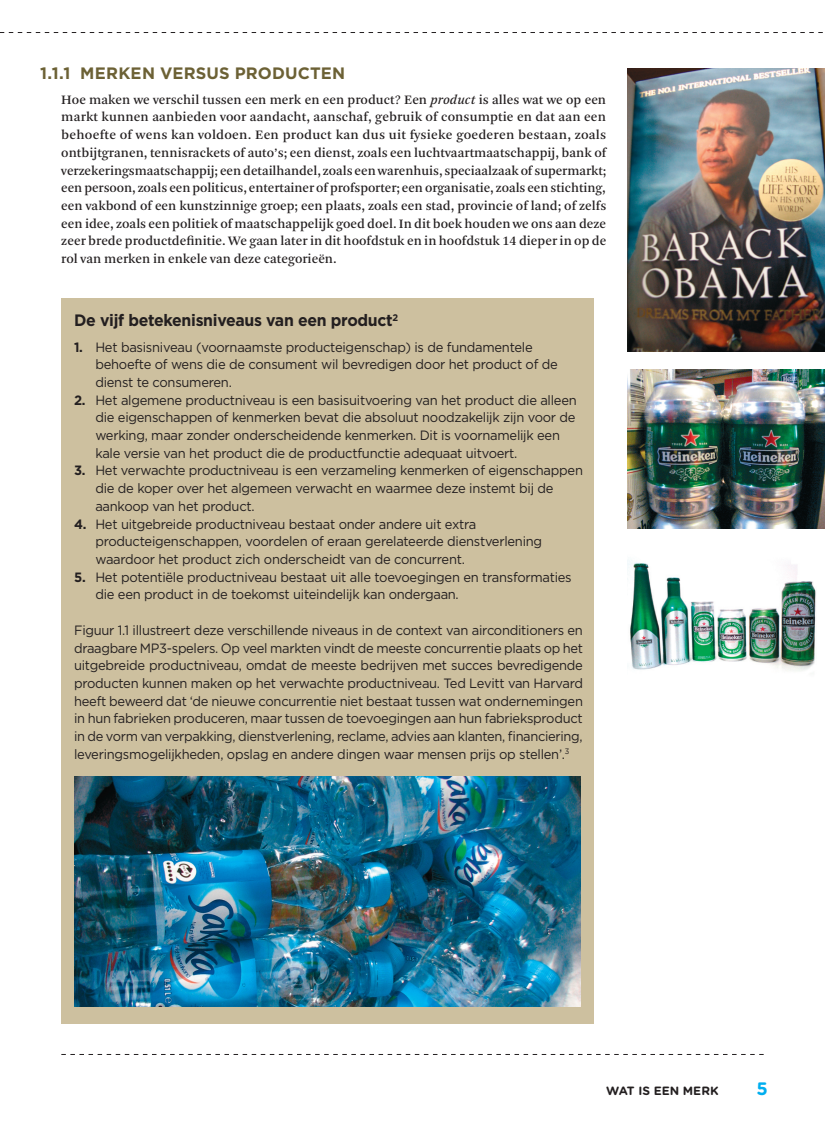
<style>
.page{position:relative;width:825px;height:1122px;background:#fff}
.page>*{position:absolute;margin:0;border:0;box-sizing:border-box;transform-origin:0 0}
.t1{font:700 18px "Gotham Rounded";color:#00aeef}
.t2{font:700 16.5px "Gotham";letter-spacing:-.02em;color:#231f20;scale:.96 1}
.t3{font:700 16.5px "Gotham";letter-spacing:.01em;color:#6c6135}
.t4{font:13.5px/17.7px "Gotham";letter-spacing:-.02em;color:#231f20;scale:.96 1}
.t5{font:13.5px/17.7px "Arnhem";color:#231f20;text-align:justify}
.t6{font:700 12px "Gotham Rounded";color:#231f20}
.s1{font-style:italic}
.s2{font-weight:700}
</style>
<div class="page">
<div style="left:61px;top:298px;width:532px;height:726px;background:#cdc09f"></div>
<img style="left:627px;top:68px;width:197px;height:283px">
<img style="left:627px;top:369px;width:197px;height:159px">
<img style="left:627px;top:560px;width:189px;height:111px">
<img style="left:74px;top:776px;width:506px;height:230px">
<svg style="left:61px;top:1054px;width:702px;height:1px"></svg>
<svg style="left:0;top:32px;width:823px;height:1px"></svg>
<p class="t3" style="left:40px;top:63px;width:306px">1.1.1 MERKEN VERSUS PRODUCTEN</p>
<p class="t5" style="left:61px;top:91px;width:546px">Hoe maken we verschil tussen een merk en een product? Een <span class="s1">product</span> is alles wat we op een markt kunnen aanbieden voor aandacht, aanschaf, gebruik of consumptie en dat aan een behoefte of wens kan voldoen. Een product kan dus uit fysieke goederen bestaan, zoals ontbijtgranen, tennisrackets of auto’s; een dienst, zoals een luchtvaartmaatschappij, bank of verzekeringsmaatschappij; een detailhandel, zoals een warenhuis, speciaalzaak of supermarkt; een persoon, zoals een politicus, entertainer of profsporter; een organisatie, zoals een stichting, een vakbond of een kunstzinnige groep; een plaats, zoals een stad, provincie of land; of zelfs een idee, zoals een politiek of maatschappelijk goed doel. In dit boek houden we ons aan deze zeer brede productdefinitie. We gaan later in dit hoofdstuk en in hoofdstuk 14 dieper in op de rol van merken in enkele van deze categorieën.</p>
<p class="t2" style="left:74px;top:311px;width:339px">De vijf betekenisniveaus van een product<sup>2</sup></p>
<p class="t4" style="left:95px;top:338px;width:483px;text-indent:-21px"><span class="s2">1.</span> Het basisniveau (voornaamste producteigenschap) is de fundamentele behoefte of wens die de consument wil bevredigen door het product of de dienst te consumeren.</p>
<p class="t4" style="left:95px;top:391px;width:502px;text-indent:-21px"><span class="s2">2.</span> Het algemene productniveau is een basisuitvoering van het product die alleen die eigenschappen of kenmerken bevat die absoluut noodzakelijk zijn voor de werking, maar zonder onderscheidende kenmerken. Dit is voornamelijk een kale versie van het product die de productfunctie adequaat uitvoert.</p>
<p class="t4" style="left:95px;top:462px;width:509px;text-indent:-21px"><span class="s2">3.</span> Het verwachte productniveau is een verzameling kenmerken of eigenschappen die de koper over het algemeen verwacht en waarmee deze instemt bij de aankoop van het product.</p>
<p class="t4" style="left:95px;top:515px;width:466px;text-indent:-21px"><span class="s2">4.</span> Het uitgebreide productniveau bestaat onder andere uit extra producteigenschappen, voordelen of eraan gerelateerde dienstverlening waardoor het product zich onderscheidt van de concurrent.</p>
<p class="t4" style="left:95px;top:568px;width:497px;text-indent:-21px"><span class="s2">5.</span> Het potentiële productniveau bestaat uit alle toevoegingen en transformaties die een product in de toekomst uiteindelijk kan ondergaan.</p>
<p class="t4" style="left:74px;top:621px;width:531px;text-align:justify">Figuur 1.1 illustreert deze verschillende niveaus in de context van airconditioners en draagbare MP3-spelers. Op veel markten vindt de meeste concurrentie plaats op het uitgebreide productniveau, omdat de meeste bedrijven met succes bevredigende producten kunnen maken op het verwachte productniveau. Ted Levitt van Harvard heeft beweerd dat ‘de nieuwe concurrentie niet bestaat tussen wat ondernemingen in hun fabrieken produceren, maar tussen de toevoegingen aan hun fabrieksproduct in de vorm van verpakking, dienstverlening, reclame, advies aan klanten, financiering, leveringsmogelijkheden, opslag en andere dingen waar mensen prijs op stellen’.<sup>3</sup></p>
<p class="t6" style="left:606px;top:1082px;width:114px">WAT IS EEN MERK</p>
<h1 class="t1" style="left:756px;top:1075px;width:13px">5</h1>
</div>
